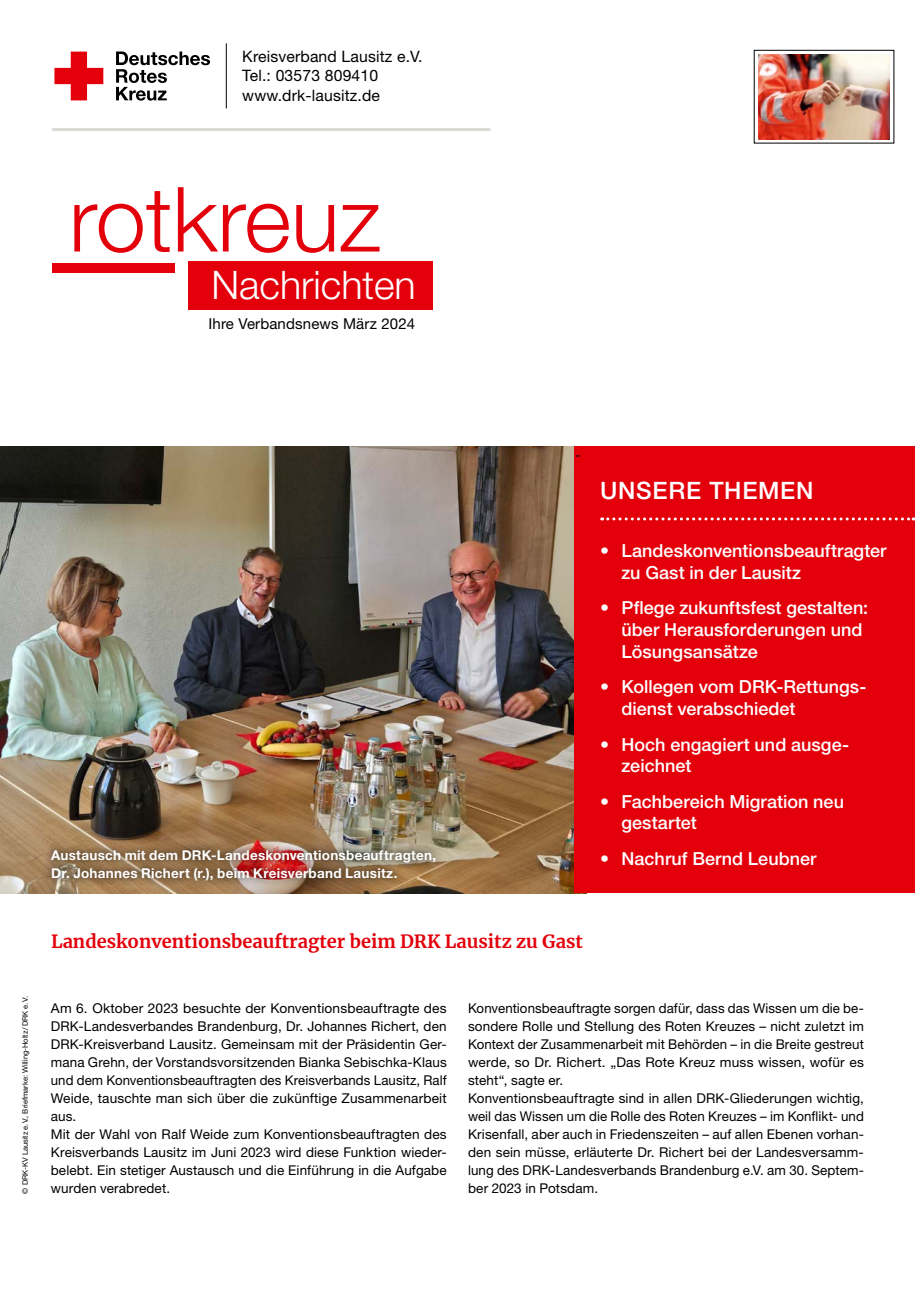
<style>
.page{position:relative;width:915px;height:1297px;background:#fff}
.page>*{position:absolute;margin:0;border:0;box-sizing:border-box;transform-origin:0 0}
.t1{font:300 90px "Helvetica Neue LT Std";color:#e3000b}
.t2{font:300 39.3px "Helvetica Neue LT Pro";color:#fff}
.t3{font:500 24px "Helvetica Neue LT Pro";letter-spacing:.03em;color:#fff}
.t4{font:500 18px/21.6px "Helvetica Neue LT Pro";color:#fff}
.t5{font:700 18px "Merriweather";color:#e3000b}
.t6{font:18px "Minion Pro";color:#000}
.t7{font:15.75px "Helvetica Neue LT Pro";letter-spacing:.01em;color:#000}
.t8{font:15px "Helvetica Neue LT Pro";letter-spacing:.01em;color:#000}
.MGB_Copy{font:13.5px/18px "Helvetica Neue LT Pro";letter-spacing:.01em;color:#000;text-align:justify}
.MGB_Copy_bold{font:700 13.5px "Helvetica Neue LT Pro";letter-spacing:.02em;color:#fff}
.MGB_Fotocredits{font:7.5px "Helvetica Neue LT Pro";color:#000}
</style>
<div class="page">
<img style="left:0;top:446px;width:574px;height:447px">
<div style="left:574px;top:446px;width:340px;height:447px;background:#e3000b"></div>
<svg style="left:601px;top:517px;width:312px;height:3px"></svg>
<svg style="left:54px;top:52px;width:49px;height:48px"></svg>
<svg style="left:116px;top:52px;width:94px;height:49px"></svg>
<hr style="left:52px;top:128px;width:438px;height:3px;background:#dad9d3">
<hr style="left:226px;top:43px;width:1px;height:65px;background:#000">
<div style="left:188px;top:261px;width:244px;height:49px;background:#e3000b"></div>
<div style="left:52px;top:263px;width:122px;height:9px;background:#e3000b"></div>
<div style="left:753px;top:50px;width:140px;height:93px;border:1px solid #000"></div>
<img style="left:43px;top:841px;width:401px;height:47px">
<img style="left:758px;top:54px;width:131px;height:85px">
<p class="t7" style="left:242px;top:47px;width:181px">Kreisverband Lausitz e.V.</p>
<p class="t7" style="left:242px;top:66px;width:137px">Tel.: 03573 809410</p>
<p class="t7" style="left:242px;top:85px;width:139px">www.drk-lausitz.de</p>
<p class="t1" style="left:69px;top:164px;width:313px">rotkreuz</p>
<p class="t2" style="left:211px;top:261px;width:206px">Nachrichten</p>
<p class="t8" style="left:208px;top:314px;width:208px">Ihre Verbandsnews März 2024</p>
<p class="MGB_Fotocredits" style="left:20px;top:1193px;width:199px;rotate:-90deg">© DRK-KV Lausitz e.V., Briefmarke: Willing-Holtz /DRK e.V.</p>
<p class="MGB_Copy_bold" style="left:51px;top:847px;width:386px">Austausch mit dem DRK-Landeskonventionsbeauftragten,</p>
<p class="MGB_Copy_bold" style="left:51px;top:865px;width:348px">Dr. Johannes Richert (r.), beim Kreisverband Lausitz.</p>
<p class="t6" style="left:574px;top:443px;width:8px">-</p>
<p class="t3" style="left:600px;top:476px;width:215px">UNSERE THEMEN</p>
<p class="t4" style="left:621px;top:540px;width:266px;text-indent:-21px">• Landeskonventionsbeauftragter zu Gast in der Lausitz</p>
<p class="t4" style="left:621px;top:597px;width:248px;text-indent:-21px">• Pflege zukunftsfest gestalten: über Herausforderungen und<br>Lösungsansätze</p>
<p class="t4" style="left:621px;top:676px;width:246px;text-indent:-21px">• Kollegen vom DRK-Rettungs&shy;dienst verabschiedet</p>
<p class="t4" style="left:621px;top:733px;width:229px;text-indent:-21px">• Hoch engagiert und ausge&shy;zeichnet</p>
<p class="t4" style="left:621px;top:790px;width:224px;text-indent:-21px">• Fachbereich Migration neu gestartet</p>
<p class="t4" style="left:600px;top:848px;width:218px">• Nachruf Bernd Leubner</p>
<p class="t5" style="left:51px;top:929px;width:533px">Landeskonventionsbeauftragter beim DRK Lausitz zu Gast</p>
<p class="MGB_Copy" style="left:51px;top:998px;width:397px">Am 6. Oktober 2023 besuchte der Konventionsbeauftragte des DRK-Landesverbandes Brandenburg, Dr. Johannes Richert, den DRK-Kreisverband Lausitz. Gemeinsam mit der Präsidentin Ger&shy;mana Grehn, der Vorstandsvorsitzenden Bianka Sebischka-Klaus und dem Konventionsbeauftragten des Kreisverbands Lausitz, Ralf Weide, tauschte man sich über die zukünftige Zusammenarbeit aus.</p>
<p class="MGB_Copy" style="left:51px;top:1124px;width:397px">Mit der Wahl von Ralf Weide zum Konventionsbeauftragten des Kreisverbands Lausitz im Juni 2023 wird diese Funktion wieder&shy;belebt. Ein stetiger Austausch und die Einführung in die Aufgabe wurden verabredet.</p>
<p class="MGB_Copy" style="left:468px;top:998px;width:397px">Konventionsbeauftragte sorgen dafür, dass das Wissen um die be&shy;sondere Rolle und Stellung des Roten Kreuzes – nicht zuletzt im Kontext der Zusammenarbeit mit Behörden – in die Breite gestreut werde, so Dr. Richert. „Das Rote Kreuz muss wissen, wofür es steht“, sagte er.</p>
<p class="MGB_Copy" style="left:468px;top:1088px;width:397px">Konventionsbeauftragte sind in allen DRK-Gliederungen wichtig, weil das Wissen um die Rolle des Roten Kreuzes – im Konflikt- und Krisenfall, aber auch in Friedenszeiten – auf allen Ebenen vorhan&shy;den sein müsse, erläuterte Dr. Richert bei der Landesversamm&shy;lung des DRK-Landesverbands Brandenburg e.V. am 30. Septem&shy;ber 2023 in Potsdam.</p>
</div>
